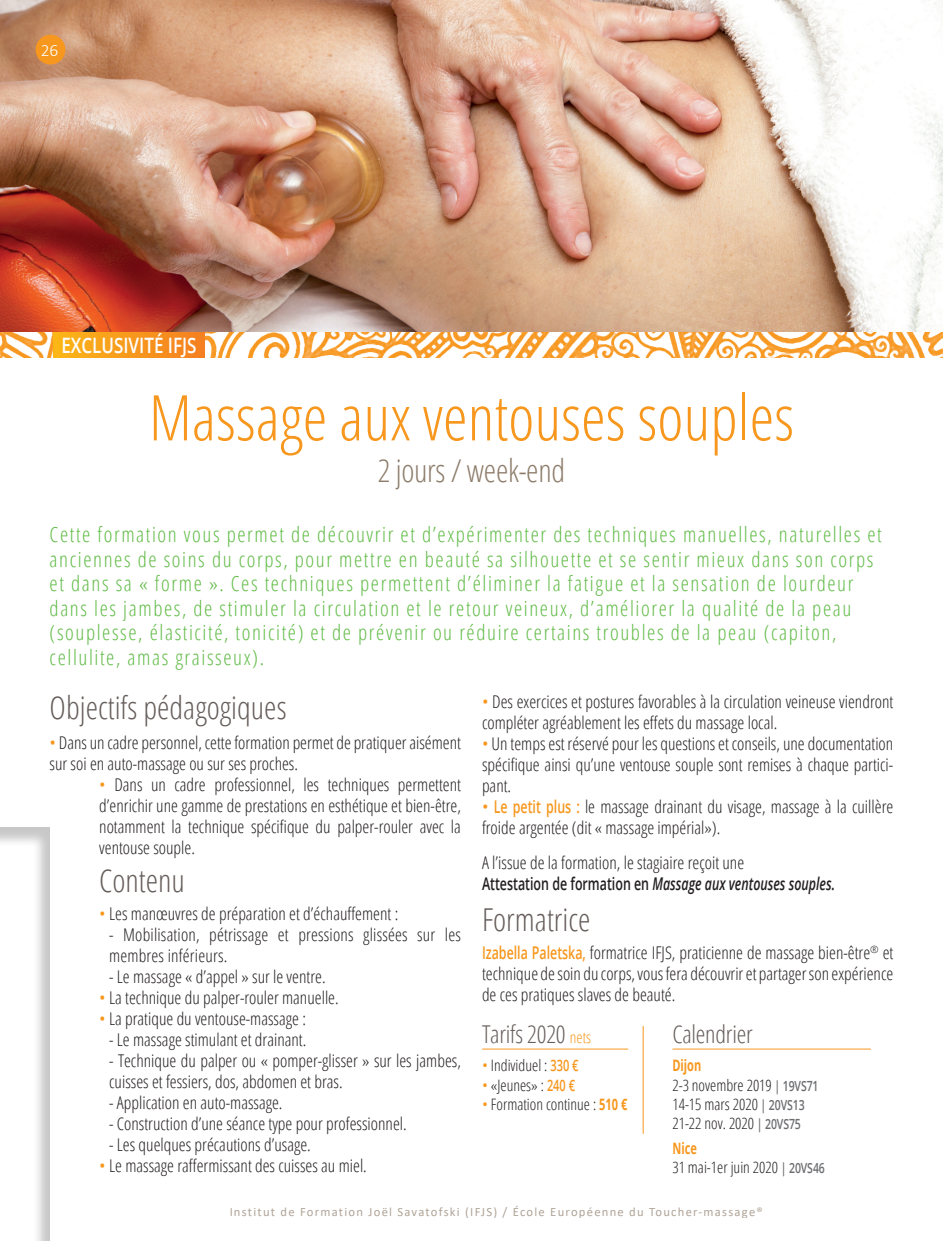
<style>
.page{position:relative;width:943px;height:1241px;background:#fff}
.page>*{position:absolute;margin:0;border:0;box-sizing:border-box;transform-origin:0 0}
.t1{font:300 condensed 63px "Open Sans";color:#f7971d}
.t2{font:300 condensed 31.5px "Open Sans";color:#655d5a}
.t3{font:300 condensed 31.5px "Open Sans";letter-spacing:-.01em;color:#8d7c6a}
.t4{font:300 condensed 24.5px "Open Sans";letter-spacing:-.01em;color:#655d5a}
.t5{font:600 21.18px "Open Sans";color:#fff;scale:.8 1}
.t6{font:300 condensed 21px/24.5px "Open Sans";letter-spacing:.075em;color:#60bb46}
.t7{font:300 condensed 17.5px/21px "Open Sans";color:#231f20}
.t8{font:italic 600 17.5px "Open Sans";color:#231f20;scale:.71 1}
.t9{font:300 17.5px "Calibri";color:#fff}
.t10{font:300 condensed 15.75px "Open Sans";color:#231f20}
.t11{font:700 15.75px "Open Sans";color:#f7971d;scale:.7 1}
.t12{font:12.6px "Calibri";letter-spacing:.1em;color:#8d7c6a}
.s1{color:#f7971d}
.s2{font-weight:600;font-stretch:normal;color:#f7971d}
.s3{font-style:normal}
.s4{font-size:15.75px;color:#f7971d}
.s5{font-weight:700;font-stretch:normal;color:#f7971d}
.s6{font-weight:600;font-stretch:normal;font-size:14px;color:#6c6d70}
</style>
<div class="page">
<img style="left:0;top:0;width:943px;height:357px">
<hr style="left:642px;top:1026px;width:1px;height:107px;background:#f7971d">
<hr style="left:672px;top:1048px;width:198px;height:1px;background:#f7971d">
<hr style="left:482px;top:1048px;width:146px;height:1px;background:#f7971d">
<div style="left:36px;top:35px;width:29px;height:29px;background:#f7971d;border-radius:50%"></div>
<div style="left:53px;top:332px;width:152px;height:25px;background:linear-gradient(to right,#fbb617,#f47e21)"></div>
<div style="left:0;top:825px;width:50px;height:415px;background:#231f20;opacity:.25"></div>
<p class="t9" style="left:41px;top:40px;width:19px">26</p>
<p class="t5" style="left:61px;top:331px;width:170px">EXCLUSIVITÉ IFJS</p>
<p class="t1" style="left:149px;top:375px;width:646px">Massage aux ventouses souples</p>
<p class="t3" style="left:378px;top:449px;width:189px">2 jours / week-end</p>
<p class="t6" style="left:50px;top:521px;width:833px">Cette formation vous permet de découvrir et d’expérimenter des techniques manuelles, naturelles et anciennes de soins du corps, pour mettre en beauté sa silhouette et se sentir mieux dans son corps et dans sa « forme ». Ces techniques permettent d’éliminer la fatigue et la sensation de lourdeur dans les jambes, de stimuler la circulation et le retour veineux, d’améliorer la qualité de la peau (souplesse, élasticité, tonicité) et de prévenir ou réduire certains troubles de la peau (capiton, cellulite, amas graisseux).</p>
<p class="t2" style="left:50px;top:686px;width:238px">Objectifs pédagogiques</p>
<p class="t7" style="left:50px;top:731px;width:413px"><span class="s1">•</span> Dans un cadre personnel, cette formation permet de pratiquer aisément sur soi en auto-massage ou sur ses proches.</p>
<p class="t7" style="left:99px;top:773px;width:363px;text-align:justify"><span class="s1">•</span> Dans un cadre professionnel, les techniques permettent d’enrichir une gamme de prestations en esthétique et bien-être, notamment la technique spécifique du palper-rouler avec la ventouse souple.</p>
<p class="t2" style="left:99px;top:858px;width:87px">Contenu</p>
<p class="t7" style="left:99px;top:902px;width:300px"><span class="s1">•</span> Les manœuvres de préparation et d’échauffement :</p>
<p class="t7" style="left:109px;top:923px;width:353px">- Mobilisation, pétrissage et pressions glissées sur les membres inférieurs.</p>
<p class="t7" style="left:109px;top:965px;width:218px">- Le massage « d’appel » sur le ventre.</p>
<p class="t7" style="left:99px;top:986px;width:241px"><span class="s1">•</span> La technique du palper-rouler manuelle.</p>
<p class="t7" style="left:99px;top:1007px;width:208px"><span class="s1">•</span> La pratique du ventouse-massage :</p>
<p class="t7" style="left:109px;top:1028px;width:199px">- Le massage stimulant et drainant.</p>
<p class="t7" style="left:109px;top:1049px;width:353px">- Technique du palper ou « pomper-glisser » sur les jambes, cuisses et fessiers, dos, abdomen et bras.</p>
<p class="t7" style="left:109px;top:1091px;width:175px">- Application en auto-massage.</p>
<p class="t7" style="left:109px;top:1112px;width:299px">- Construction d’une séance type pour professionnel.</p>
<p class="t7" style="left:109px;top:1133px;width:203px">- Les quelques précautions d’usage.</p>
<p class="t7" style="left:99px;top:1154px;width:269px"><span class="s1">•</span> Le massage raffermissant des cuisses au miel.</p>
<p class="t7" style="left:482px;top:690px;width:413px"><span class="s1">•</span> Des exercices et postures favorables à la circulation veineuse viendront compléter agréablement les effets du massage local.</p>
<p class="t7" style="left:482px;top:732px;width:413px;text-align:justify"><span class="s1">•</span> Un temps est réservé pour les questions et conseils, une documentation spécifique ainsi qu’une ventouse souple sont remises à chaque partici&shy;pant.</p>
<p class="t7" style="left:482px;top:795px;width:413px"><span class="s1">•</span> <span class="s2">Le petit plus :</span> le massage drainant du visage, massage à la cuillère froide argentée (dit « massage impérial»).</p>
<p class="t7" style="left:482px;top:851px;width:264px">A l’issue de la formation, le stagiaire reçoit une</p>
<p class="t8" style="left:482px;top:872px;width:498px"><span class="s3">Attestation de formation en</span> Massage aux ventouses souples.</p>
<p class="t2" style="left:482px;top:897px;width:110px">Formatrice</p>
<p class="t7" style="left:482px;top:941px;width:413px;text-align:justify"><span class="s2">Izabella Paletska,</span> formatrice IFJS, praticienne de massage bien-être<sup>®</sup> et technique de soin du corps, vous fera découvrir et partager son expérience de ces pratiques slaves de beauté.</p>
<p class="t4" style="left:482px;top:1017px;width:111px">Tarifs 2020 <span class="s4">nets</span></p>
<p class="t10" style="left:482px;top:1054px;width:98px"><span class="s1">•</span> Individuel : <span class="s2">330 €</span></p>
<p class="t10" style="left:482px;top:1073px;width:95px"><span class="s1">•</span> «Jeunes» : <span class="s2">240 €</span></p>
<p class="t10" style="left:482px;top:1093px;width:147px"><span class="s1">•</span> Formation continue : <span class="s5">510 €</span></p>
<p class="t4" style="left:672px;top:1017px;width:82px">Calendrier</p>
<p class="t11" style="left:672px;top:1054px;width:43px">Dijon</p>
<p class="t10" style="left:672px;top:1073px;width:148px">2-3 novembre 2019 <span class="s6">| 19VS71</span></p>
<p class="t10" style="left:672px;top:1093px;width:134px">14-15 mars 2020 <span class="s6">| 20VS13</span></p>
<p class="t10" style="left:672px;top:1112px;width:130px">21-22 nov. 2020 <span class="s6">| 20VS75</span></p>
<p class="t11" style="left:672px;top:1136px;width:37px">Nice</p>
<p class="t10" style="left:672px;top:1156px;width:154px">31 mai-1er juin 2020 <span class="s6">| 20VS46</span></p>
<p class="t12" style="left:229px;top:1202px;width:535px">Institut de Formation Joël Savatofski (IFJS) / École Européenne du Toucher-massage®</p>
</div>
